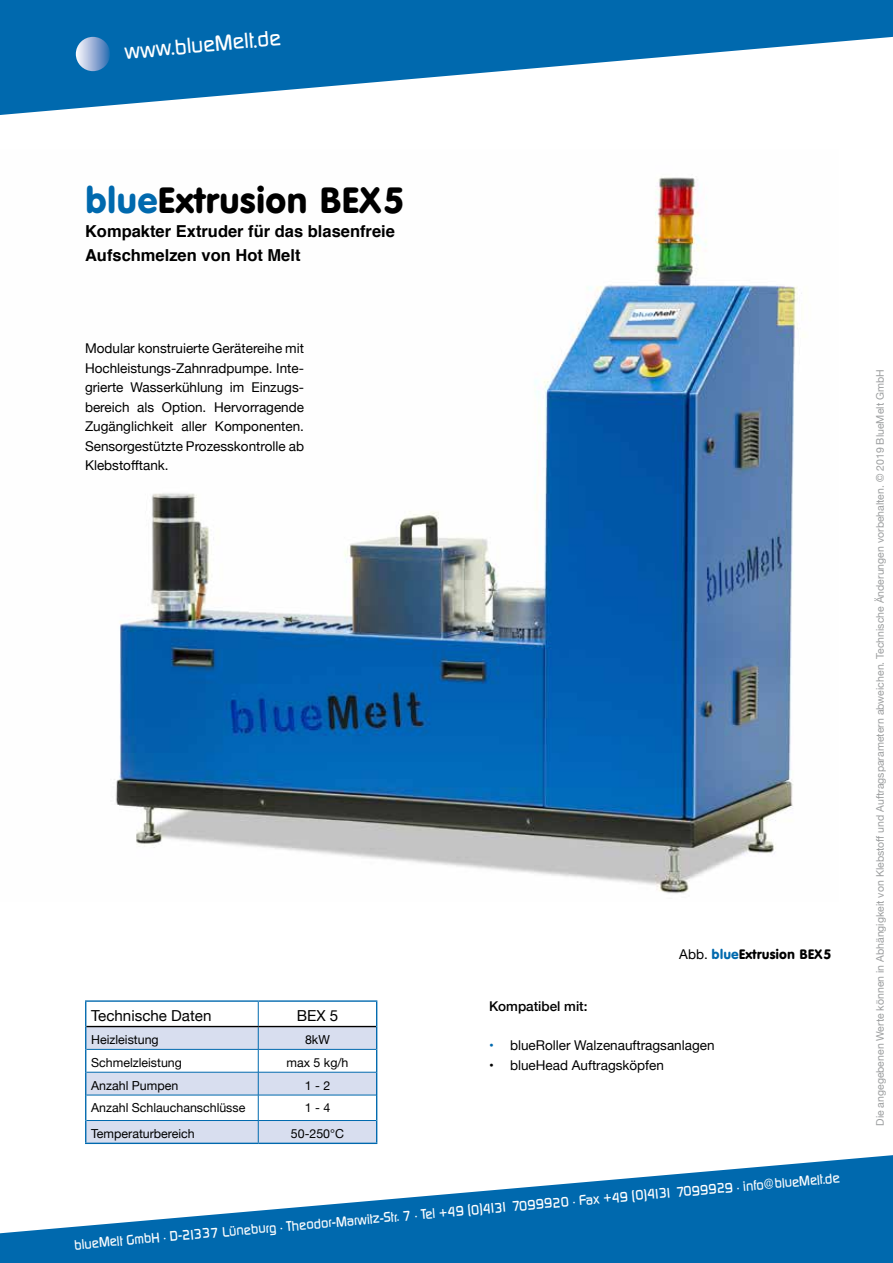
<style>
.page{position:relative;width:893px;height:1263px;background:#fff}
.page>*{position:absolute;margin:0;border:0;box-sizing:border-box;transform-origin:0 0}
.t1{font:36px "VAG Rounded BT";color:#000}
.t2{font:500 21px "Digital";color:#fff}
.t3{font:700 16.5px/24px "Helvetica";color:#000}
.t4{font:15.15px "Helvetica Neue";color:#000}
.t5{font:13.5px/19.5px "Helvetica Neue";color:#000;text-align:justify}
.t6{font:500 13.5px "Digital";color:#fff;scale:.95 1}
.t7{font:13.5px "VAG Rounded BT";color:#000}
.t8{font:500 13.5px "Helvetica Neue";color:#000}
.t9{font:12.45px "Helvetica Neue";color:#000}
.t10{font:10.5px "Helvetica Neue";color:#9c9e9f}
.s1{color:#0069ae}
.s2{font-family:"Helvetica Neue"}
</style>
<div class="page">
<svg style="left:0;top:1155px;width:893px;height:108px;fill:#0069ae"></svg>
<svg style="left:0;top:0;width:893px;height:115px;fill:#0069ae"></svg>
<div style="left:76px;top:37px;width:34px;height:34px;background:linear-gradient(to right,#fff7fd,#3470b4);border-radius:50%"></div>
<img style="left:114px;top:177px;width:688px;height:717px">
<hr style="left:85px;top:1000px;width:173px;height:2px;background:#0069ae">
<hr style="left:258px;top:1000px;width:119px;height:2px;background:#0069ae">
<hr style="left:85px;top:1143px;width:173px;height:1px;background:#0069ae">
<hr style="left:258px;top:1143px;width:119px;height:1px;background:#0069ae">
<svg style="left:85px;top:1002px;width:292px;height:141px"></svg>
<hr style="left:86px;top:1026px;width:172px;height:1px;background:#000">
<hr style="left:258px;top:1026px;width:118px;height:1px;background:#000">
<h2 class="t2" style="left:123px;top:39px;width:158px;rotate:-5deg">www.blueMelt.de</h2>
<h1 class="t1" style="left:85px;top:177px;width:320px"><span class="s1">blue</span>Extrusion BEX5</h1>
<p class="t3" style="left:85px;top:219px;width:311px">Kompakter Extruder für das blasenfreie<br>Aufschmelzen von Hot Melt</p>
<p class="t5" style="left:85px;top:339px;width:220px">Modular konstruierte Gerätereihe mit Hochleistungs-Zahnradpumpe. Inte&shy;grierte Wasserkühlung im Einzugs&shy;bereich als Option. Hervorragende Zugänglichkeit aller Komponenten.<br>Sensorgestützte Prozesskontrolle ab Klebstofftank.</p>
<p class="t4" style="left:91px;top:1005px;width:122px">Technische Daten</p>
<p class="t4" style="left:297px;top:1005px;width:43px">BEX 5</p>
<p class="t9" style="left:91px;top:1030px;width:69px">Heizleistung</p>
<p class="t9" style="left:305px;top:1030px;width:26px">8kW</p>
<p class="t9" style="left:91px;top:1053px;width:92px">Schmelzleistung</p>
<p class="t9" style="left:286px;top:1053px;width:64px">max 5 kg/h</p>
<p class="t9" style="left:91px;top:1076px;width:89px">Anzahl Pumpen</p>
<p class="t9" style="left:305px;top:1076px;width:27px">1-2</p>
<p class="t9" style="left:91px;top:1099px;width:156px">Anzahl Schlauchanschlüsse</p>
<p class="t9" style="left:305px;top:1099px;width:27px">1-4</p>
<p class="t9" style="left:91px;top:1124px;width:105px">Temperaturbereich</p>
<p class="t9" style="left:291px;top:1124px;width:55px">50-250°C</p>
<p class="t7" style="left:679px;top:946px;width:153px"><span class="s2">Abb.</span> <span class="s1">blue</span>Extrusion BEX5</p>
<p class="t8" style="left:489px;top:995px;width:100px">Kompatibel mit:</p>
<p class="t5" style="left:489px;top:1036px;width:227px"><span class="s1">•</span> blueRoller Walzenauftragsanlagen</p>
<p class="t5" style="left:489px;top:1056px;width:177px">• blueHead Auftragsköpfen</p>
<p class="t6" style="left:74px;top:1237px;width:810px;rotate:-5deg">blueMelt GmbH • D-21337 Lüneburg • Theodor-Marwitz-Str. 7 • Tel +49 (0)4131 7099920 • Fax +49 (0)4131 7099929 • info@blueMelt.de</p>
<p class="t10" style="left:872px;top:1126px;width:758px;rotate:-90deg">Die angegebenen Werte können in Abhängigkeit von Klebstoff und Auftragsparametern abweichen. Technische Änderungen vorbehalten. © 2019 BlueMelt GmbH</p>
</div>
